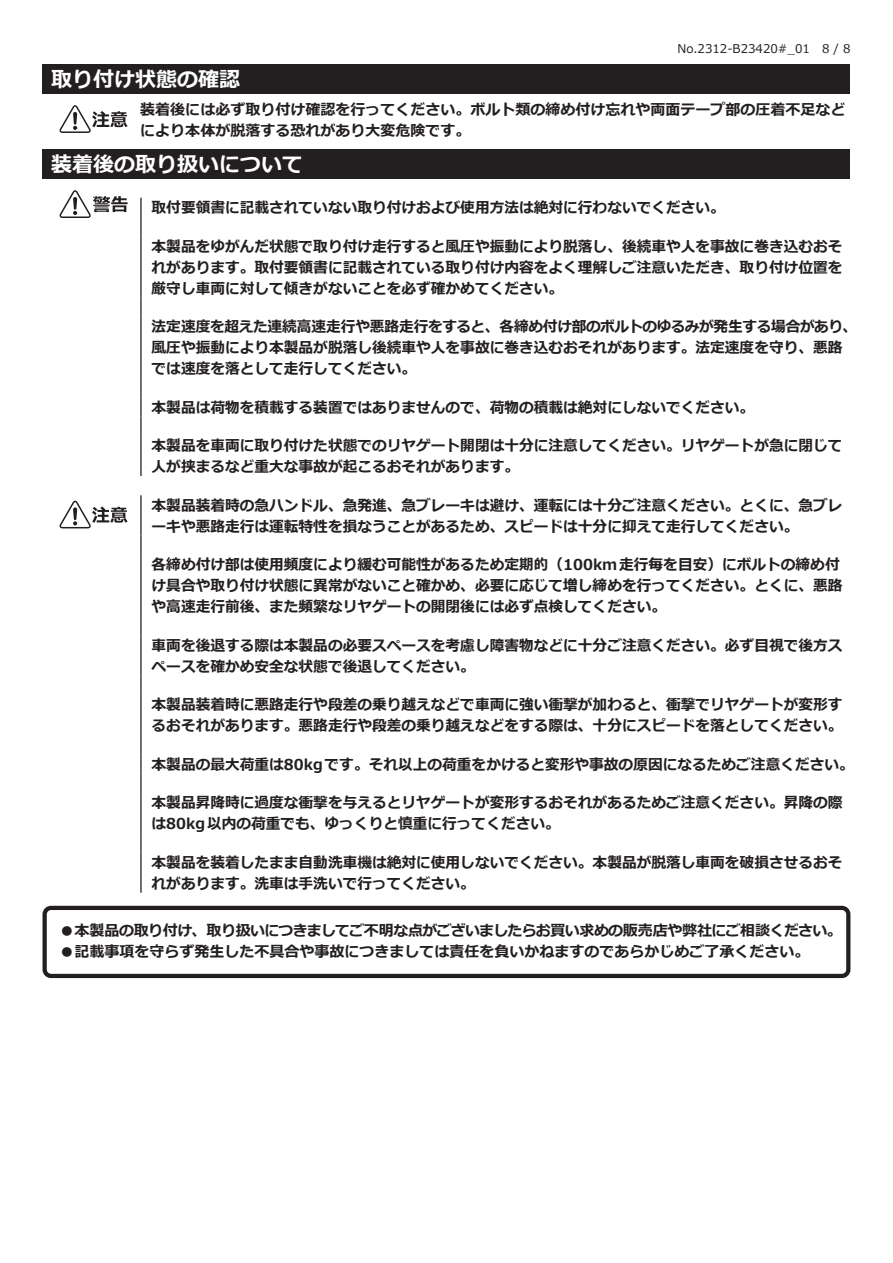
<style>
.page{position:relative;width:893px;height:1263px;background:#fff}
.page>*{position:absolute;margin:0;border:0;box-sizing:border-box;transform-origin:0 0}
.t1{font:700 21px "Meiryo";color:#fff}
.t2{font:700 15px/21px "Meiryo";color:#231f20}
.t3{font:700 15px "Meiryo";letter-spacing:-.03em;color:#231f20}
.t4{font:12px "Meiryo";color:#231f20}
</style>
<div class="page">
<div style="left:43px;top:64px;width:807px;height:30px;background:#231f20"></div>
<svg style="left:60px;top:105px;width:68px;height:28px"></svg>
<div style="left:43px;top:149px;width:807px;height:30px;background:#231f20"></div>
<svg style="left:140px;top:198px;width:2px;height:38px"></svg>
<hr style="left:140px;top:236px;width:2px;height:61px;background:#231f20">
<hr style="left:140px;top:297px;width:2px;height:20px;background:#231f20">
<hr style="left:140px;top:317px;width:2px;height:61px;background:#231f20">
<svg style="left:140px;top:378px;width:2px;height:38px"></svg>
<hr style="left:140px;top:416px;width:2px;height:20px;background:#231f20">
<hr style="left:140px;top:436px;width:2px;height:40px;background:#231f20">
<hr style="left:140px;top:495px;width:2px;height:40px;background:#231f20">
<hr style="left:140px;top:535px;width:2px;height:20px;background:#231f20">
<hr style="left:140px;top:555px;width:2px;height:61px;background:#231f20">
<svg style="left:140px;top:616px;width:2px;height:19px"></svg>
<hr style="left:140px;top:635px;width:2px;height:40px;background:#231f20">
<hr style="left:140px;top:675px;width:2px;height:20px;background:#231f20">
<hr style="left:140px;top:695px;width:2px;height:40px;background:#231f20">
<svg style="left:140px;top:735px;width:2px;height:19px"></svg>
<hr style="left:140px;top:754px;width:2px;height:20px;background:#231f20">
<svg style="left:140px;top:774px;width:2px;height:19px"></svg>
<hr style="left:140px;top:793px;width:2px;height:40px;background:#231f20">
<svg style="left:140px;top:833px;width:2px;height:19px"></svg>
<hr style="left:140px;top:852px;width:2px;height:41px;background:#231f20">
<svg style="left:60px;top:501px;width:68px;height:27px"></svg>
<div style="left:43px;top:906px;width:807px;height:72px;border:4px solid #231f20;border-radius:6px"></div>
<svg style="left:60px;top:190px;width:68px;height:28px"></svg>
<p class="t4" style="left:677px;top:40px;width:134px">No.2312-B23420#_01</p>
<p class="t4" style="left:822px;top:40px;width:30px">8 8/</p>
<p class="t1" style="left:51px;top:64px;width:190px">取り付け状態の確認</p>
<p class="t2" style="left:140px;top:100px;width:706px">装着後には必ず取り付け確認を行ってください。ボルト類の締め付け忘れや両面テープ部の圧着不足などにより本体が脱落する恐れがあり大変危険です。</p>
<p class="t1" style="left:51px;top:149px;width:253px">装着後の取り扱いについて</p>
<p class="t2" style="left:152px;top:198px;width:575px">取付要領書に記載されていない取り付けおよび使用方法は絶対に行わないでください。</p>
<p class="t2" style="left:152px;top:236px;width:692px;text-align:justify">本製品をゆがんだ状態で取り付け走行すると風圧や振動により脱落し、後続車や人を事故に巻き込むおそれがあります。取付要領書に記載されている取り付け内容をよく理解しご注意いただき、取り付け位置を厳守し車両に対して傾きがないことを必ず確かめてください。</p>
<p class="t2" style="left:152px;top:317px;width:707px">法定速度を超えた連続高速走行や悪路走行をすると、各締め付け部のボルトのゆるみが発生する場合があり、風圧や振動により本製品が脱落し後続車や人を事故に巻き込むおそれがあります。法定速度を守り、悪路では速度を落として走行してください。</p>
<p class="t2" style="left:152px;top:397px;width:604px">本製品は荷物を積載する装置ではありませんので、荷物の積載は絶対にしないでください。</p>
<p class="t2" style="left:152px;top:436px;width:692px">本製品を車両に取り付けた状態でのリヤゲート開閉は十分に注意してください。リヤゲートが急に閉じて人が挟まるなど重大な事故が起こるおそれがあります。</p>
<p class="t2" style="left:152px;top:495px;width:692px">本製品装着時の急ハンドル、急発進、急ブレーキは避け、運転には十分ご注意ください。とくに、急ブレーキや悪路走行は運転特性を損なうことがあるため、スピードは十分に抑えて走行してください。</p>
<p class="t2" style="left:152px;top:555px;width:692px">各締め付け部は使用頻度により緩む可能性があるため定期的（100km走行毎を目安）にボルトの締め付け具合や取り付け状態に異常がないこと確かめ、必要に応じて増し締めを行ってください。とくに、悪路や高速走行前後、また頻繁なリヤゲートの開閉後には必ず点検してください。</p>
<p class="t2" style="left:152px;top:635px;width:692px">車両を後退する際は本製品の必要スペースを考慮し障害物などに十分ご注意ください。必ず目視で後方スペースを確かめ安全な状態で後退してください。</p>
<p class="t2" style="left:152px;top:695px;width:692px">本製品装着時に悪路走行や段差の乗り越えなどで車両に強い衝撃が加わると、衝撃でリヤゲートが変形するおそれがあります。悪路走行や段差の乗り越えなどをする際は、十分にスピードを落としてください。</p>
<p class="t2" style="left:152px;top:754px;width:704px">本製品の最大荷重は80kgです。それ以上の荷重をかけると変形や事故の原因になるためご注意ください。</p>
<p class="t2" style="left:152px;top:793px;width:692px">本製品昇降時に過度な衝撃を与えるとリヤゲートが変形するおそれがあるためご注意ください。昇降の際は80kg以内の荷重でも、ゆっくりと慎重に行ってください。</p>
<p class="t2" style="left:152px;top:852px;width:692px">本製品を装着したまま自動洗車機は絶対に使用しないでください。本製品が脱落し車両を破損させるおそれがあります。洗車は手洗いで行ってください。</p>
<p class="t3" style="left:60px;top:920px;width:784px">●本製品の取り付け、取り扱いにつきましてご不明な点がございましたらお買い求めの販売店や弊社にご相談ください。</p>
<p class="t2" style="left:60px;top:942px;width:751px">●記載事項を守らず発生した不具合や事故につきましては責任を負いかねますのであらかじめご了承ください。</p>
</div>
